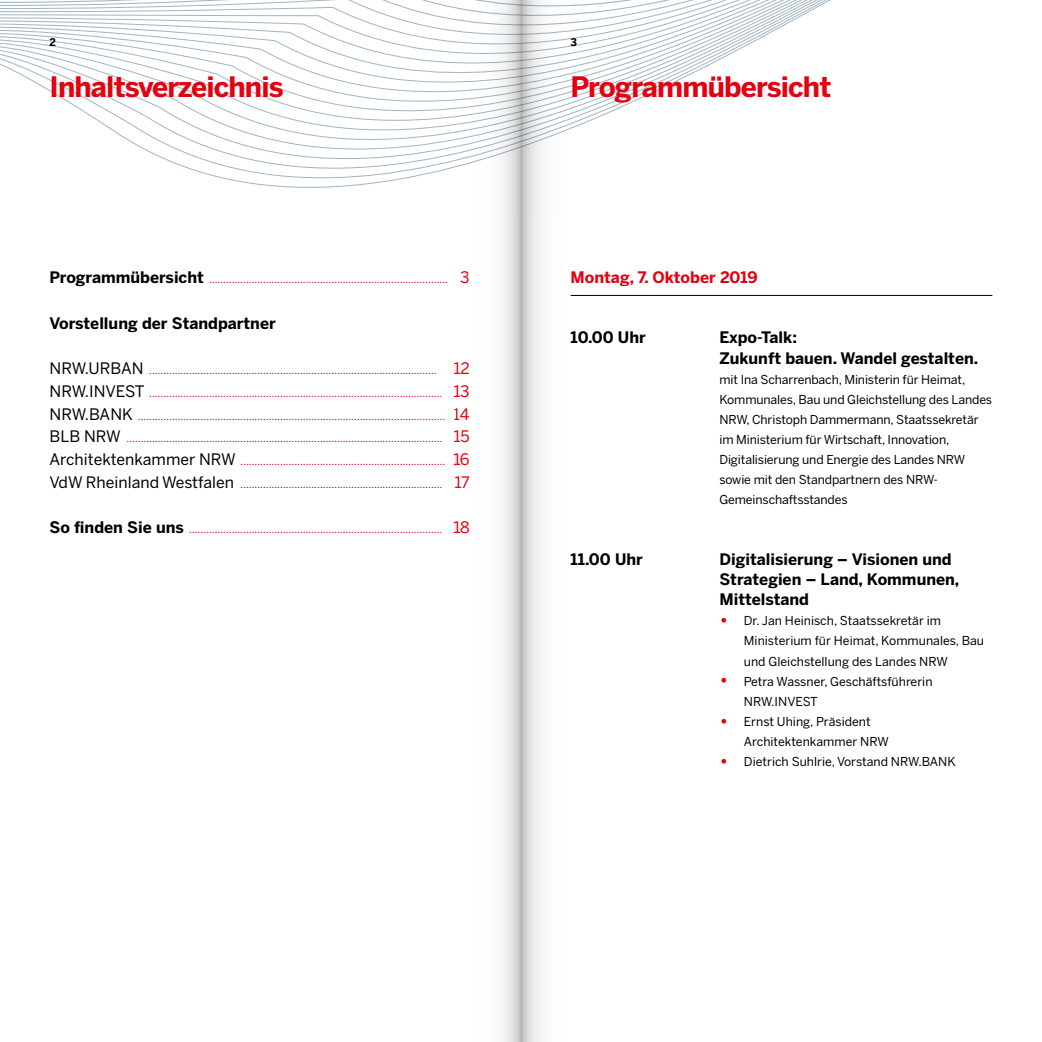
<style>
.page{position:relative;width:1042px;height:1042px;background:#fff}
.page>*{position:absolute;margin:0;border:0;box-sizing:border-box;transform-origin:0 0}
.t1{font:700 28px "Benton Sans";letter-spacing:-.03em;color:#e3000f}
.t2{font:700 15.75px/20.1px "Benton Sans";color:#000}
.t3{font:700 15.75px "Benton Sans";color:#e3000f}
.t4{font:12.25px/20.1px "Benton Sans";letter-spacing:-.01em;color:#000}
.t5{font:10.5px/22.8px "Benton Sans";color:#e3000f;text-align:justify}
.t6{font:700 10.5px "Benton Sans";color:#000}
.s1{font-weight:700;font-size:15.75px;color:#000}
.s2{font-size:15.75px}
.s3{font-size:15.75px;color:#000}
.s4{font-size:19.25px;color:#e3000f}
</style>
<div class="page">
<svg style="left:157px;top:156px;width:299px;height:13px"></svg>
<svg style="left:133px;top:143px;width:323px;height:13px"></svg>
<svg style="left:0;top:0;width:831px;height:136px"></svg>
<hr style="left:570px;top:295px;width:422px;height:1px;background:#000">
<svg style="left:521px;top:0;width:64px;height:1042px"></svg>
<svg style="left:456px;top:0;width:65px;height:1042px"></svg>
<p class="t6" style="left:50px;top:35px;width:8px">2</p>
<p class="t6" style="left:570px;top:35px;width:8px">3</p>
<h1 class="t1" style="left:50px;top:70px;width:236px">Inhaltsverzeichnis</h1>
<h1 class="t1" style="left:570px;top:70px;width:262px">Programmübersicht</h1>
<p class="t5" style="left:50px;top:268px;width:422px"><span class="s1">Programmübersicht</span> .................................................................................... <span class="s2">3</span></p>
<h2 class="t2" style="left:50px;top:312px;width:228px">Vorstellung der Standpartner</h2>
<p class="t5" style="left:50px;top:359px;width:422px"><span class="s3">NRW.URBAN</span> ..................................................................................................... <span class="s2">12<br></span><span class="s3">NRW.INVEST</span> ....................................................................................................... <span class="s2">13<br></span><span class="s3">NRW.BANK</span> ............................................................................................................ <span class="s2">14<br></span><span class="s3">BLB NRW</span> ............................................................................................................... <span class="s2">15<br></span><span class="s3">Architektenkammer NRW</span> ........................................................................ <span class="s2">16<br></span><span class="s3">VdW Rheinland Westfalen</span> ....................................................................... <span class="s2">17</span></p>
<p class="t5" style="left:50px;top:518px;width:422px"><span class="s1">So finden Sie uns</span> ......................................................................................... <span class="s2">18</span></p>
<h2 class="t3" style="left:570px;top:268px;width:189px">Montag, 7. Oktober 2019</h2>
<h2 class="t2" style="left:570px;top:327px;width:77px">10.00 Uhr</h2>
<h2 class="t2" style="left:719px;top:327px;width:260px">Expo-Talk:<br>Zukunft bauen. Wandel gestalten.</h2>
<p class="t4" style="left:719px;top:369px;width:274px">mit Ina Scharrenbach, Ministerin für Heimat, Kommunales, Bau und Gleichstellung des Landes NRW, Christoph Dammermann, Staatssekretär im Ministerium für Wirtschaft, Innovation, Digitalisierung und Energie des Landes NRW sowie mit den Standpartnern des NRW-Gemeinschaftsstandes</p>
<h2 class="t2" style="left:570px;top:549px;width:74px">11.00 Uhr</h2>
<h2 class="t2" style="left:719px;top:549px;width:241px">Digitalisierung – Visionen und<br>Strategien – Land, Kommunen,<br>Mittelstand</h2>
<p class="t4" style="left:744px;top:610px;width:242px;text-indent:-24px"><span class="s4">•</span> Dr. Jan Heinisch, Staatssekretär im<br>Ministerium für Heimat, Kommunales, Bau und Gleichstellung des Landes NRW</p>
<p class="t4" style="left:744px;top:671px;width:190px;text-indent:-24px"><span class="s4">•</span> Petra Wassner, Geschäftsführerin<br>NRW.INVEST</p>
<p class="t4" style="left:744px;top:711px;width:146px;text-indent:-24px"><span class="s4">•</span> Ernst Uhing, Präsident<br>Architektenkammer NRW</p>
<p class="t4" style="left:719px;top:751px;width:238px"><span class="s4">•</span> Dietrich Suhlrie, Vorstand NRW.BANK</p>
</div>
